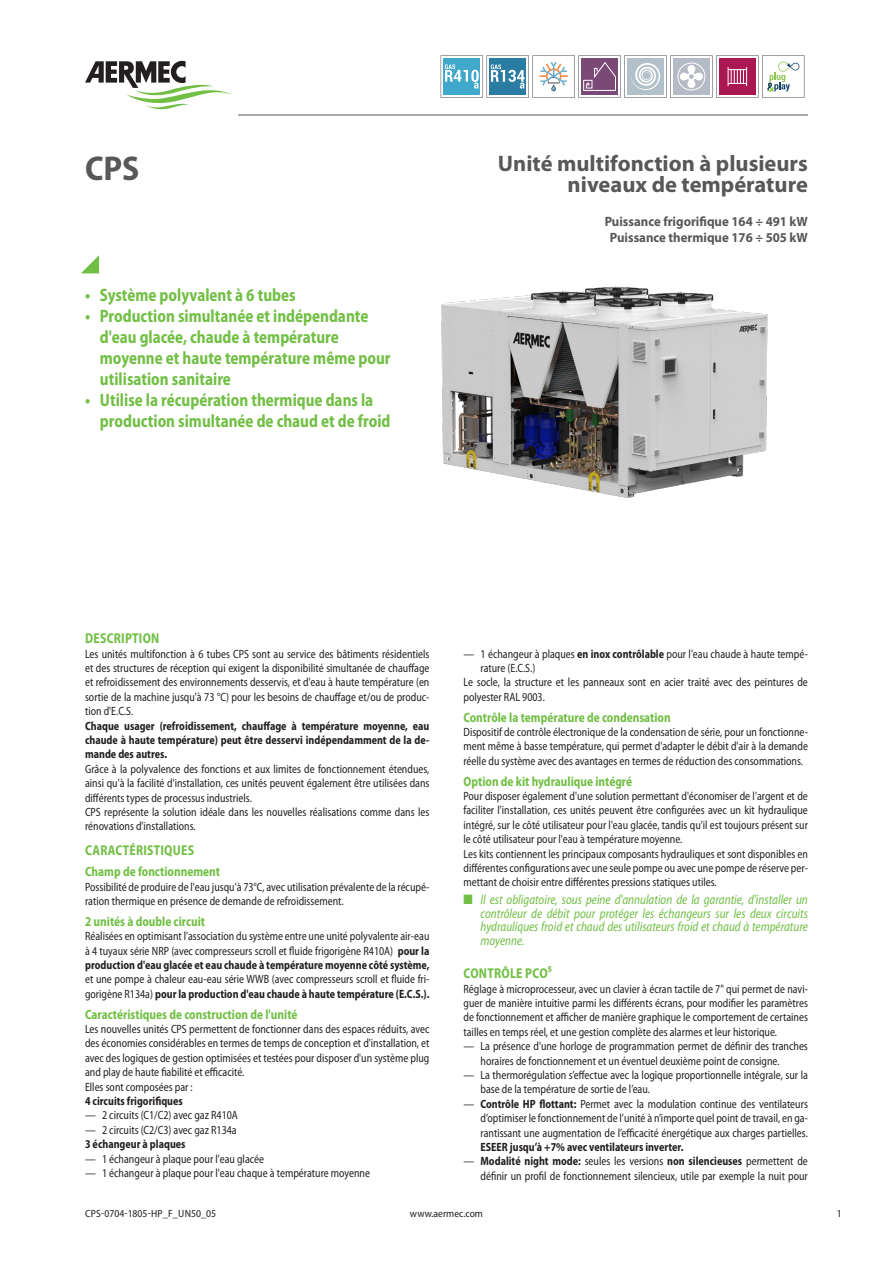
<style>
.page{position:relative;width:893px;height:1263px;background:#fff}
.page>*{position:absolute;margin:0;border:0;box-sizing:border-box;transform-origin:0 0}
.grandezza{font:700 semi-condensed 34.5px "Myriad Pro";color:#57585a}
.descrizione{font:700 22.5px/21px "Myriad Pro";color:#57585a;text-align:right}
.t1{font:700 semi-condensed 18px/21px "Myriad Pro";color:#71bf44;scale:.9 1}
.t2{font:700 semi-condensed 14.25px "Myriad Pro";letter-spacing:.02em;color:#71bf44;scale:.9 1}
.t3{font:italic semi-condensed 13.5px/13.5px "Myriad Pro";color:#71bf44;text-align:justify;scale:.9 1}
.t4{font:700 semi-condensed 13.5px "Myriad Pro";color:#71bf44;scale:.9 1}
.dettaglio{font:700 13.5px "Myriad Pro";color:#57585a;scale:.95 1}
.normale_fr{font:semi-condensed 12px/14.4px "Myriad Pro";color:#231f20;text-align:justify;scale:.9 1}
.normaleEvidenziato_fr{font:700 semi-condensed 12px/14.4px "Myriad Pro";color:#231f20;text-align:justify;scale:.9 1}
.t5{font:semi-condensed 10.5px "Myriad Pro";color:#231f20}
.s1{font-weight:700}
</style>
<div class="page">
<svg style="left:81px;top:255px;width:18px;height:18px"></svg>
<hr style="left:238px;top:115px;width:570px;height:1px;background:#57585a">
<img style="left:441px;top:286px;width:327px;height:212px">
<svg style="left:85px;top:61px;width:147px;height:48px"></svg>
<svg style="left:441px;top:55px;width:363px;height:43px"></svg>
<p class="grandezza" style="left:85px;top:146px;width:56px">CPS</p>
<p class="descrizione" style="left:498px;top:153px;width:312px">Unité multifonction à plusieurs niveaux de température</p>
<p class="dettaglio" style="left:605px;top:213px;width:215px">Puissance frigorifique 164 ÷ 491 kW</p>
<p class="dettaglio" style="left:610px;top:229px;width:210px">Puissance thermique 176 ÷ 505 kW</p>
<p class="t1" style="left:85px;top:284px;width:235px">• Système polyvalent à 6 tubes</p>
<p class="t1" style="left:100px;top:305px;width:325px;text-indent:-15px">• Production simultanée et indépendante d'eau glacée, chaude à température moyenne et haute température même pour utilisation sanitaire</p>
<p class="t1" style="left:100px;top:389px;width:324px;text-indent:-15px">• Utilise la récupération thermique dans la production simultanée de chaud et de froid</p>
<p class="t2" style="left:85px;top:629px;width:84px">DESCRIPTION</p>
<p class="normale_fr" style="left:85px;top:646px;width:384px">Les unités multifonction à 6 tubes CPS sont au service des bâtiments résidentiels et des structures de réception qui exigent la disponibilité simultanée de chauffage et refroidissement des environnements desservis, et d'eau à haute température (en sortie de la machine jusqu'à 73 °C) pour les besoins de chauffage et/ou de produc&shy;tion d'E.C.S.</p>
<p class="normaleEvidenziato_fr" style="left:85px;top:718px;width:384px">Chaque usager (refroidissement, chauffage à température moyenne, eau chaude à haute température) peut être desservi indépendamment de la de&shy;mande des autres.</p>
<p class="normale_fr" style="left:85px;top:761px;width:384px">Grâce à la polyvalence des fonctions et aux limites de fonctionnement étendues, ainsi qu'à la facilité d'installation, ces unités peuvent également être utilisées dans différents types de processus industriels.</p>
<p class="normale_fr" style="left:85px;top:805px;width:384px">CPS représente la solution idéale dans les nouvelles réalisations comme dans les rénovations d'installations.</p>
<p class="t2" style="left:85px;top:841px;width:122px">CARACTÉRISTIQUES</p>
<p class="t4" style="left:85px;top:863px;width:151px">Champ de fonctionnement</p>
<p class="normale_fr" style="left:85px;top:879px;width:384px">Possibilité de produire de l'eau jusqu'à 73°C, avec utilisation prévalente de la récupé&shy;ration thermique en présence de demande de refroidissement.</p>
<p class="t4" style="left:85px;top:912px;width:135px">2 unités à double circuit</p>
<p class="normale_fr" style="left:85px;top:929px;width:384px">Réalisées en optimisant l'association du système entre une unité polyvalente air-eau à 4 tuyaux série NRP (avec compresseurs scroll et fluide frigorigène R410A) <span class="s1">pour la production d'eau glacée et eau chaude à température moyenne côté système, </span>et une pompe à chaleur eau-eau série WWB (avec compresseurs scroll et fluide fri&shy;gorigène R134a) <span class="s1">pour la production d'eau chaude à haute température (E.C.S.).</span></p>
<p class="t4" style="left:85px;top:1005px;width:238px">Caractéristiques de construction de l'unité</p>
<p class="normale_fr" style="left:85px;top:1021px;width:384px">Les nouvelles unités CPS permettent de fonctionner dans des espaces réduits, avec des économies considérables en termes de temps de conception et d'installation, et avec des logiques de gestion optimisées et testées pour disposer d'un système plug and play de haute fiabilité et efficacité.</p>
<p class="normale_fr" style="left:85px;top:1079px;width:121px">Elles sont composées par :</p>
<p class="normaleEvidenziato_fr" style="left:85px;top:1093px;width:110px">4 circuits frigorifiques</p>
<p class="normale_fr" style="left:85px;top:1108px;width:171px">— 2 circuits (C1/C2) avec gaz R410A</p>
<p class="normale_fr" style="left:85px;top:1122px;width:170px">— 2 circuits (C2/C3) avec gaz R134a</p>
<p class="normaleEvidenziato_fr" style="left:85px;top:1136px;width:113px">3 échangeur à plaques</p>
<p class="normale_fr" style="left:85px;top:1151px;width:200px">— 1 échangeur à plaque pour l'eau glacée</p>
<p class="normale_fr" style="left:85px;top:1165px;width:318px">— 1 échangeur à plaque pour l'eau chaque à température moyenne</p>
<p class="normale_fr" style="left:480px;top:646px;width:365px;text-indent:-17px">— 1 échangeur à plaques <span class="s1">en inox contrôlable</span> pour l'eau chaude à haute tempé&shy;rature (E.C.S.)</p>
<p class="normale_fr" style="left:463px;top:675px;width:384px">Le socle, la structure et les panneaux sont en acier traité avec des peintures de polyester RAL 9003.</p>
<p class="t4" style="left:463px;top:708px;width:232px">Contrôle la température de condensation</p>
<p class="normale_fr" style="left:463px;top:725px;width:384px">Dispositif de contrôle électronique de la condensation de série, pour un fonctionne&shy;ment même à basse température, qui permet d'adapter le débit d'air à la demande réelle du système avec des avantages en termes de réduction des consommations.</p>
<p class="t4" style="left:463px;top:772px;width:189px">Option de kit hydraulique intégré</p>
<p class="normale_fr" style="left:463px;top:788px;width:384px">Pour disposer également d'une solution permettant d'économiser de l'argent et de faciliter l'installation, ces unités peuvent être configurées avec un kit hydraulique intégré, sur le côté utilisateur pour l'eau glacée, tandis qu'il est toujours présent sur le côté utilisateur pour l'eau à température moyenne.</p>
<p class="normale_fr" style="left:463px;top:846px;width:384px">Les kits contiennent les principaux composants hydrauliques et sont disponibles en différentes configurations avec une seule pompe ou avec une pompe de réserve per&shy;mettant de choisir entre différentes pressions statiques utiles.</p>
<p class="t3" style="left:480px;top:893px;width:365px;text-indent:-17px">■ Il est obligatoire, sous peine d'annulation de la garantie, d'installer un contrôleur de débit pour protéger les échangeurs sur les deux circuits hydrauliques froid et chaud des utilisateurs froid et chaud à température moyenne.</p>
<p class="t2" style="left:464px;top:964px;width:100px">CONTRÔLE PCO⁵</p>
<p class="normale_fr" style="left:463px;top:981px;width:384px">Réglage à microprocesseur, avec un clavier à écran tactile de 7" qui permet de navi&shy;guer de manière intuitive parmi les différents écrans, pour modifier les paramètres de fonctionnement et afficher de manière graphique le comportement de certaines tailles en temps réel, et une gestion complète des alarmes et leur historique.</p>
<p class="normale_fr" style="left:480px;top:1039px;width:365px;text-indent:-17px">— La présence d'une horloge de programmation permet de définir des tranches horaires de fonctionnement et un éventuel deuxième point de consigne.</p>
<p class="normale_fr" style="left:480px;top:1067px;width:365px;text-indent:-17px">— La thermorégulation s’effectue avec la logique proportionnelle intégrale, sur la base de la température de sortie de l’eau.</p>
<p class="normale_fr" style="left:480px;top:1096px;width:365px;text-indent:-17px">— <span class="s1">Contrôle HP flottant:</span> Permet avec la modulation continue des ventilateurs d’optimiser le fonctionnement de l’unité à n’importe quel point de travail, en ga&shy;rantissant une augmentation de l’efficacité énergétique aux charges partielles.<br><span class="s1">ESEER jusqu’à +7% avec ventilateurs inverter.</span></p>
<p class="normale_fr" style="left:463px;top:1154px;width:384px;text-align:right">— <span class="s1">Modalité night mode:</span> seules les versions <span class="s1">non silencieuses</span> permettent de définir un profil de fonctionnement silencieux, utile par exemple la nuit pour</p>
<p class="t5" style="left:85px;top:1207px;width:133px">CPS-0704-1805-HP_F_UN50_05</p>
<p class="t5" style="left:410px;top:1207px;width:75px">www.aermec.com</p>
<p class="t5" style="left:837px;top:1207px;width:6px">1</p>
</div>
